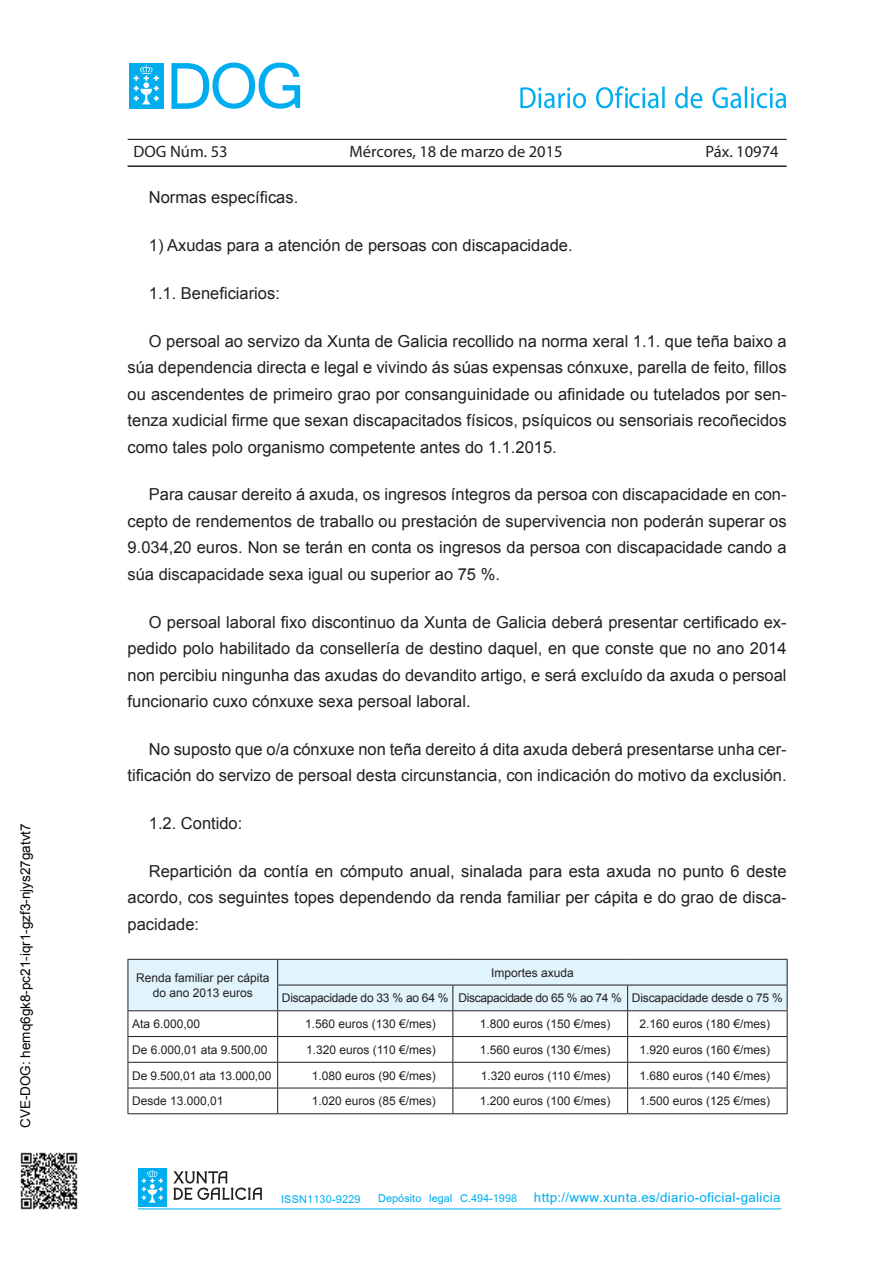
<style>
.page{position:relative;width:893px;height:1263px;background:#fff}
.page>*{position:absolute;margin:0;border:0;box-sizing:border-box;transform-origin:0 0}
.t1{font:21.15px "Kartika";letter-spacing:.015em;color:#00aeef}
.DOG_BASE_SANGRIA{font:16.5px/26.5px "Arial";color:#231f20;text-align:justify}
.t2{font:16.5px "Myriad Pro";color:#231f20}
.t3{font:13.5px "Arial";color:#000}
.t4{font:12px/14.4px "Arial";color:#231f20;text-align:center}
.t5{font:12px "Arial";letter-spacing:-.02em;color:#231f20}
.t6{font:12px "Arial";letter-spacing:-.03em;color:#231f20}
.s1{font-size:17.25px}
</style>
<div class="page">
<hr style="left:128px;top:139px;width:659px;height:1px;background:#231f20">
<hr style="left:128px;top:165px;width:659px;height:2px;background:#231f20">
<svg style="left:520px;top:86px;width:266px;height:22px"></svg>
<div style="left:129px;top:63px;width:35px;height:46px;background:#00aeef"></div>
<svg style="left:134px;top:65px;width:25px;height:39px"></svg>
<svg style="left:171px;top:63px;width:129px;height:46px"></svg>
<div style="left:138px;top:1168px;width:29px;height:38px;background:#00aeef"></div>
<svg style="left:142px;top:1170px;width:21px;height:32px"></svg>
<svg style="left:173px;top:1171px;width:89px;height:29px"></svg>
<hr style="left:138px;top:1208px;width:643px;height:1px;background:#00aeef">
<svg style="left:128px;top:959px;width:660px;height:154px"></svg>
<hr style="left:128px;top:1113px;width:150px;height:1px;background:#231f20">
<hr style="left:278px;top:1113px;width:175px;height:1px;background:#231f20">
<hr style="left:453px;top:1113px;width:175px;height:1px;background:#231f20">
<hr style="left:628px;top:1113px;width:159px;height:1px;background:#231f20">
<img style="left:20px;top:1152px;width:58px;height:58px">
<p class="t3" style="left:20px;top:1128px;width:306px;rotate:-90deg">CVE-DOG: hemq6gk8-pc21-iqr1-gzf3-njys27gatvt7</p>
<p class="t2" style="left:134px;top:141px;width:96px">DOG Núm. 53</p>
<p class="t2" style="left:349px;top:141px;width:215px">Mércores, 18 de marzo de 2015</p>
<p class="t2" style="left:705px;top:141px;width:75px">Páx. 10974</p>
<p class="DOG_BASE_SANGRIA" style="left:149px;top:184px;width:151px">Normas específicas.</p>
<p class="DOG_BASE_SANGRIA" style="left:149px;top:232px;width:425px">1) Axudas para a atención de persoas con discapacidade.</p>
<p class="DOG_BASE_SANGRIA" style="left:149px;top:280px;width:133px">1.1. Beneficiarios:</p>
<p class="DOG_BASE_SANGRIA" style="left:128px;top:328px;width:661px;text-indent:21px">O persoal ao servizo da Xunta de Galicia recollido na norma xeral 1.1. que teña baixo a súa dependencia directa e legal e vivindo ás súas expensas cónxuxe, parella de feito, fillos ou ascendentes de primeiro grao por consanguinidade ou afinidade ou tutelados por sen&shy;tenza xudicial firme que sexan discapacitados físicos, psíquicos ou sensoriais recoñecidos como tales polo organismo competente antes do 1.1.2015.</p>
<p class="DOG_BASE_SANGRIA" style="left:128px;top:481px;width:661px;text-indent:21px">Para causar dereito á axuda, os ingresos íntegros da persoa con discapacidade en con&shy;cepto de rendementos de traballo ou prestación de supervivencia non poderán superar os 9.034,20 euros. Non se terán en conta os ingresos da persoa con discapacidade cando a súa discapacidade sexa igual ou superior ao 75 %.</p>
<p class="DOG_BASE_SANGRIA" style="left:128px;top:609px;width:661px;text-indent:21px">O persoal laboral fixo discontinuo da Xunta de Galicia deberá presentar certificado ex&shy;pedido polo habilitado da consellería de destino daquel, en que conste que no ano 2014 non percibiu ningunha das axudas do devandito artigo, e será excluído da axuda o persoal funcionario cuxo cónxuxe sexa persoal laboral.</p>
<p class="DOG_BASE_SANGRIA" style="left:128px;top:736px;width:661px;text-align:right">No suposto que o/a cónxuxe non teña dereito á dita axuda deberá presentarse unha cer&shy;tificación do servizo de persoal desta circunstancia, con indicación do motivo da exclusión.</p>
<p class="DOG_BASE_SANGRIA" style="left:149px;top:810px;width:95px">1.2. Contido:</p>
<p class="DOG_BASE_SANGRIA" style="left:128px;top:858px;width:661px;text-indent:21px">Repartición da contía en cómputo anual, sinalada para esta axuda no punto 6 deste acordo, cos seguintes topes dependendo da renda familiar per cápita e do grao de disca&shy;pacidade:</p>
<p class="t4" style="left:136px;top:971px;width:135px">Renda familiar per cápita do ano 2013 euros</p>
<p class="t4" style="left:491px;top:965px;width:84px">Importes axuda</p>
<p class="t5" style="left:282px;top:990px;width:168px">Discapacidade do 33 % ao 64 %</p>
<p class="t6" style="left:459px;top:990px;width:165px">Discapacidade do 65 % ao 74 %</p>
<p class="t4" style="left:632px;top:991px;width:152px">Discapacidade desde o 75 %</p>
<p class="t4" style="left:132px;top:1017px;width:70px">Ata 6.000,00</p>
<p class="t4" style="left:305px;top:1017px;width:132px">1.560 euros (130 €/mes)</p>
<p class="t4" style="left:480px;top:1017px;width:132px">1.800 euros (150 €/mes)</p>
<p class="t4" style="left:639px;top:1017px;width:132px">2.160 euros (180 €/mes)</p>
<p class="t4" style="left:132px;top:1042px;width:137px">De 6.000,01 ata 9.500,00</p>
<p class="t4" style="left:306px;top:1042px;width:131px">1.320 euros (110 €/mes)</p>
<p class="t4" style="left:480px;top:1042px;width:132px">1.560 euros (130 €/mes)</p>
<p class="t4" style="left:639px;top:1042px;width:132px">1.920 euros (160 €/mes)</p>
<p class="t4" style="left:132px;top:1068px;width:141px">De 9.500,01 ata 13.000,00</p>
<p class="t4" style="left:312px;top:1068px;width:126px">1.080 euros (90 €/mes)</p>
<p class="t4" style="left:481px;top:1068px;width:131px">1.320 euros (110 €/mes)</p>
<p class="t4" style="left:639px;top:1068px;width:132px">1.680 euros (140 €/mes)</p>
<p class="t4" style="left:132px;top:1094px;width:93px">Desde 13.000,01</p>
<p class="t4" style="left:312px;top:1094px;width:126px">1.020 euros (85 €/mes)</p>
<p class="t4" style="left:480px;top:1094px;width:132px">1.200 euros (100 €/mes)</p>
<p class="t4" style="left:639px;top:1094px;width:132px">1.500 euros (125 €/mes)</p>
<p class="t1" style="left:281px;top:1187px;width:501px"><span class="s1">ISSN1130-9229 Depósito legal C.494-1998</span> http://www.xunta.es/diario-oficial-galicia</p>
</div>
